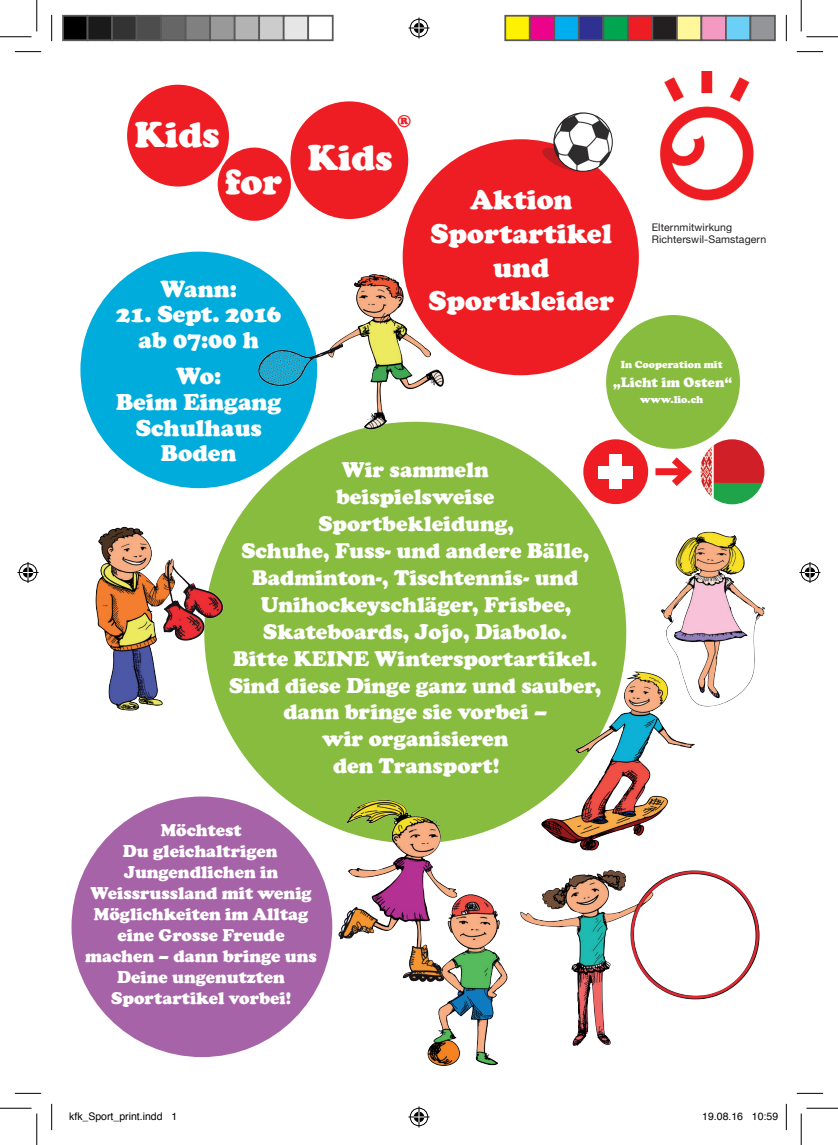
<style>
.page{position:relative;width:838px;height:1145px;background:#fff}
.page>*{position:absolute;margin:0;border:0;box-sizing:border-box;transform-origin:0 0}
.t1{font:900 36.75px "Cooper";color:#fff}
.t2{font:900 28px "Cooper";color:#fff}
.t3{font:900 23.8px "Cooper";color:#fff}
.t4{font:900 21.88px "Cooper";color:#fff}
.t5{font:900 17.5px/21px "Cooper";color:#fff}
.t6{font:900 17.5px "Cooper";color:#ee1d23}
.t7{font:900 14px "Cooper";color:#fff}
.t8{font:10.5px "Helvetica Neue";letter-spacing:.01em;color:#231f20}
.t9{font:10.5px "Helvetica";color:#000}
.t10{font:900 10.5px "Cooper";color:#fff}
</style>
<div class="page">
<div style="left:80px;top:252px;width:237px;height:236px;background:#00acdb;border-radius:50%"></div>
<div style="left:606px;top:315px;width:133px;height:134px;background:#87bc3f;border-radius:50%"></div>
<div style="left:402px;top:139px;width:236px;height:236px;background:#ee1d23;border-radius:50%"></div>
<div style="left:204px;top:422px;width:422px;height:421px;background:#87bc3f;border-radius:50%"></div>
<div style="left:71px;top:797px;width:261px;height:260px;background:#a663a8;border-radius:50%"></div>
<svg style="left:542px;top:148px;width:32px;height:23px"></svg>
<img style="left:554px;top:113px;width:58px;height:58px;border-radius:29px">
<div style="left:553px;top:113px;width:59px;height:59px;border:1px solid #231f20;border-radius:50%"></div>
<div style="left:583px;top:439px;width:65px;height:65px;background:#ee1d23;border-radius:50%"></div>
<div style="left:609px;top:454px;width:13px;height:35px;background:#fff"></div>
<div style="left:598px;top:466px;width:35px;height:12px;background:#fff"></div>
<div style="left:655px;top:468px;width:31px;height:7px;background:#ee1d23"></div>
<svg style="left:664px;top:457px;width:28px;height:29px"></svg>
<img style="left:699px;top:439px;width:65px;height:65px;border-radius:32px">
<img style="left:659px;top:72px;width:95px;height:129px">
<div style="left:218px;top:148px;width:73px;height:73px;background:#ee1d23;border-radius:50%"></div>
<div style="left:127px;top:85px;width:102px;height:102px;background:#ee1d23;border-radius:50%"></div>
<div style="left:290px;top:101px;width:118px;height:118px;background:#ee1d23;border-radius:50%"></div>
<img style="left:621px;top:531px;width:144px;height:172px">
<img style="left:520px;top:640px;width:204px;height:209px">
<img style="left:537px;top:849px;width:223px;height:197px">
<img style="left:312px;top:799px;width:167px;height:195px">
<img style="left:415px;top:883px;width:122px;height:183px">
<img style="left:249px;top:263px;width:209px;height:178px">
<img style="left:95px;top:518px;width:143px;height:212px">
<svg style="left:15px;top:51px;width:26px;height:1px"></svg>
<svg style="left:796px;top:51px;width:27px;height:1px"></svg>
<svg style="left:15px;top:1093px;width:26px;height:1px"></svg>
<svg style="left:796px;top:1093px;width:27px;height:1px"></svg>
<svg style="left:51px;top:15px;width:1px;height:26px"></svg>
<svg style="left:51px;top:1104px;width:1px;height:26px"></svg>
<svg style="left:786px;top:15px;width:1px;height:26px"></svg>
<svg style="left:786px;top:1104px;width:1px;height:26px"></svg>
<hr style="left:0;top:36px;width:32px;height:1px;background:#000">
<hr style="left:806px;top:36px;width:31px;height:1px;background:#000">
<hr style="left:0;top:1108px;width:32px;height:1px;background:#000">
<hr style="left:806px;top:1108px;width:31px;height:1px;background:#000">
<hr style="left:36px;top:0;width:1px;height:31px;background:#000">
<hr style="left:36px;top:1113px;width:1px;height:32px;background:#000">
<hr style="left:800px;top:0;width:1px;height:31px;background:#000">
<hr style="left:800px;top:1113px;width:1px;height:32px;background:#000">
<svg style="left:408px;top:18px;width:21px;height:21px"></svg>
<svg style="left:408px;top:1106px;width:21px;height:21px"></svg>
<svg style="left:18px;top:562px;width:21px;height:21px"></svg>
<svg style="left:799px;top:562px;width:21px;height:21px"></svg>
<div style="left:63px;top:16px;width:25px;height:24px;background:#000"></div>
<div style="left:62px;top:15px;width:26px;height:26px;border:2px solid #595959"></div>
<div style="left:88px;top:16px;width:24px;height:24px;background:#1a1a1a"></div>
<div style="left:87px;top:15px;width:26px;height:26px;border:2px solid #595959"></div>
<div style="left:112px;top:16px;width:25px;height:24px;background:#333"></div>
<div style="left:111px;top:15px;width:26px;height:26px;border:2px solid #595959"></div>
<div style="left:137px;top:16px;width:24px;height:24px;background:#4d4d4d"></div>
<div style="left:136px;top:15px;width:26px;height:26px;border:2px solid #595959"></div>
<div style="left:161px;top:16px;width:25px;height:24px;background:#666"></div>
<div style="left:160px;top:15px;width:26px;height:26px;border:2px solid #595959"></div>
<div style="left:186px;top:16px;width:24px;height:24px;background:#808080"></div>
<div style="left:185px;top:15px;width:26px;height:26px;border:2px solid #595959"></div>
<div style="left:210px;top:16px;width:25px;height:24px;background:#999"></div>
<div style="left:209px;top:15px;width:26px;height:26px;border:2px solid #595959"></div>
<div style="left:235px;top:16px;width:24px;height:24px;background:#b3b3b3"></div>
<div style="left:234px;top:15px;width:26px;height:26px;border:2px solid #595959"></div>
<div style="left:259px;top:16px;width:25px;height:24px;background:#ccc"></div>
<div style="left:258px;top:15px;width:26px;height:26px;border:2px solid #595959"></div>
<div style="left:284px;top:16px;width:24px;height:24px;background:#e6e6e6"></div>
<div style="left:283px;top:15px;width:26px;height:26px;border:2px solid #595959"></div>
<div style="left:307px;top:15px;width:26px;height:26px;border:2px solid #595959"></div>
<div style="left:505px;top:16px;width:24px;height:24px;background:#fff101"></div>
<div style="left:504px;top:15px;width:26px;height:26px;border:2px solid #595959"></div>
<div style="left:529px;top:16px;width:25px;height:24px;background:#ed028c"></div>
<div style="left:529px;top:15px;width:26px;height:26px;border:2px solid #595959"></div>
<div style="left:554px;top:16px;width:24px;height:24px;background:#00aeef"></div>
<div style="left:553px;top:15px;width:26px;height:26px;border:2px solid #595959"></div>
<div style="left:578px;top:16px;width:25px;height:24px;background:#2e3092"></div>
<div style="left:578px;top:15px;width:26px;height:26px;border:2px solid #595959"></div>
<div style="left:603px;top:16px;width:24px;height:24px;background:#00a54f"></div>
<div style="left:602px;top:15px;width:26px;height:26px;border:2px solid #595959"></div>
<div style="left:627px;top:16px;width:25px;height:24px;background:#ee1d23"></div>
<div style="left:627px;top:15px;width:26px;height:26px;border:2px solid #595959"></div>
<div style="left:652px;top:16px;width:24px;height:24px;background:#231f20"></div>
<div style="left:651px;top:15px;width:26px;height:26px;border:2px solid #595959"></div>
<div style="left:676px;top:16px;width:25px;height:24px;background:#fff79a"></div>
<div style="left:676px;top:15px;width:26px;height:26px;border:2px solid #595959"></div>
<div style="left:701px;top:16px;width:24px;height:24px;background:#f499c2"></div>
<div style="left:700px;top:15px;width:26px;height:26px;border:2px solid #595959"></div>
<div style="left:725px;top:16px;width:25px;height:24px;background:#6bcff6"></div>
<div style="left:725px;top:15px;width:26px;height:26px;border:2px solid #595959"></div>
<div style="left:750px;top:16px;width:24px;height:24px;background:#939598"></div>
<div style="left:749px;top:15px;width:26px;height:26px;border:2px solid #595959"></div>
<p class="t6" style="left:397px;top:111px;width:15px">®</p>
<p class="t1" style="left:135px;top:113px;width:86px">Kids</p>
<p class="t1" style="left:308px;top:137px;width:86px">Kids</p>
<p class="t1" style="left:225px;top:160px;width:58px">for</p>
<p class="t2" style="left:470px;top:184px;width:104px">Aktion</p>
<p class="t2" style="left:430px;top:217px;width:183px">Sportartikel</p>
<p class="t2" style="left:493px;top:251px;width:57px">und</p>
<p class="t2" style="left:428px;top:285px;width:187px">Sportkleider</p>
<p class="t8" style="left:651px;top:219px;width:82px">Elternmitwirkung</p>
<p class="t8" style="left:651px;top:232px;width:116px">Richterswil-Samstagern</p>
<p class="t3" style="left:161px;top:275px;width:78px">Wann:</p>
<p class="t3" style="left:116px;top:301px;width:166px">21. Sept. 2016</p>
<p class="t3" style="left:138px;top:326px;width:122px">ab 07:00 h</p>
<p class="t3" style="left:176px;top:362px;width:47px">Wo:</p>
<p class="t3" style="left:116px;top:388px;width:167px">Beim Eingang</p>
<p class="t3" style="left:136px;top:414px;width:128px">Schulhaus</p>
<p class="t3" style="left:161px;top:440px;width:77px">Boden</p>
<p class="t10" style="left:621px;top:359px;width:103px">In Cooperation mit</p>
<p class="t7" style="left:613px;top:374px;width:121px">„Licht im Osten“</p>
<p class="t10" style="left:640px;top:393px;width:65px">www.lio.ch</p>
<p class="t4" style="left:342px;top:457px;width:148px">Wir sammeln</p>
<p class="t4" style="left:336px;top:484px;width:160px">beispielsweise</p>
<p class="t4" style="left:318px;top:511px;width:197px">Sportbekleidung,</p>
<p class="t4" style="left:241px;top:538px;width:349px">Schuhe, Fuss- und andere Bälle,</p>
<p class="t4" style="left:252px;top:565px;width:327px">Badminton-, Tischtennis- und</p>
<p class="t4" style="left:261px;top:592px;width:312px">Unihockeyschläger, Frisbee,</p>
<p class="t4" style="left:263px;top:619px;width:305px">Skateboards, Jojo, Diabolo.</p>
<p class="t4" style="left:233px;top:646px;width:366px">Bitte KEINE Wintersportartikel.</p>
<p class="t4" style="left:229px;top:672px;width:374px">Sind diese Dinge ganz und sauber,</p>
<p class="t4" style="left:283px;top:699px;width:265px">dann bringe sie vorbei –</p>
<p class="t4" style="left:322px;top:726px;width:188px">wir organisieren</p>
<p class="t4" style="left:333px;top:753px;width:168px">den Transport!</p>
<p class="t5" style="left:161px;top:820px;width:82px">Möchtest</p>
<p class="t5" style="left:123px;top:841px;width:156px">Du gleichaltrigen</p>
<p class="t5" style="left:124px;top:862px;width:156px">Jungendlichen in</p>
<p class="t5" style="left:90px;top:883px;width:223px">Weissrussland mit wenig<br>Möglichkeiten im Alltag</p>
<p class="t5" style="left:118px;top:925px;width:168px">eine Grosse Freude</p>
<p class="t5" style="left:85px;top:946px;width:233px">machen – dann bringe uns</p>
<p class="t5" style="left:117px;top:967px;width:169px">Deine ungenutzten</p>
<p class="t5" style="left:111px;top:988px;width:181px">Sportartikel vorbei!</p>
<p class="t9" style="left:69px;top:1108px;width:109px">kfk_Sport_print.indd 1</p>
<p class="t9" style="left:702px;top:1108px;width:77px">19.08.16 10:59</p>
</div>
